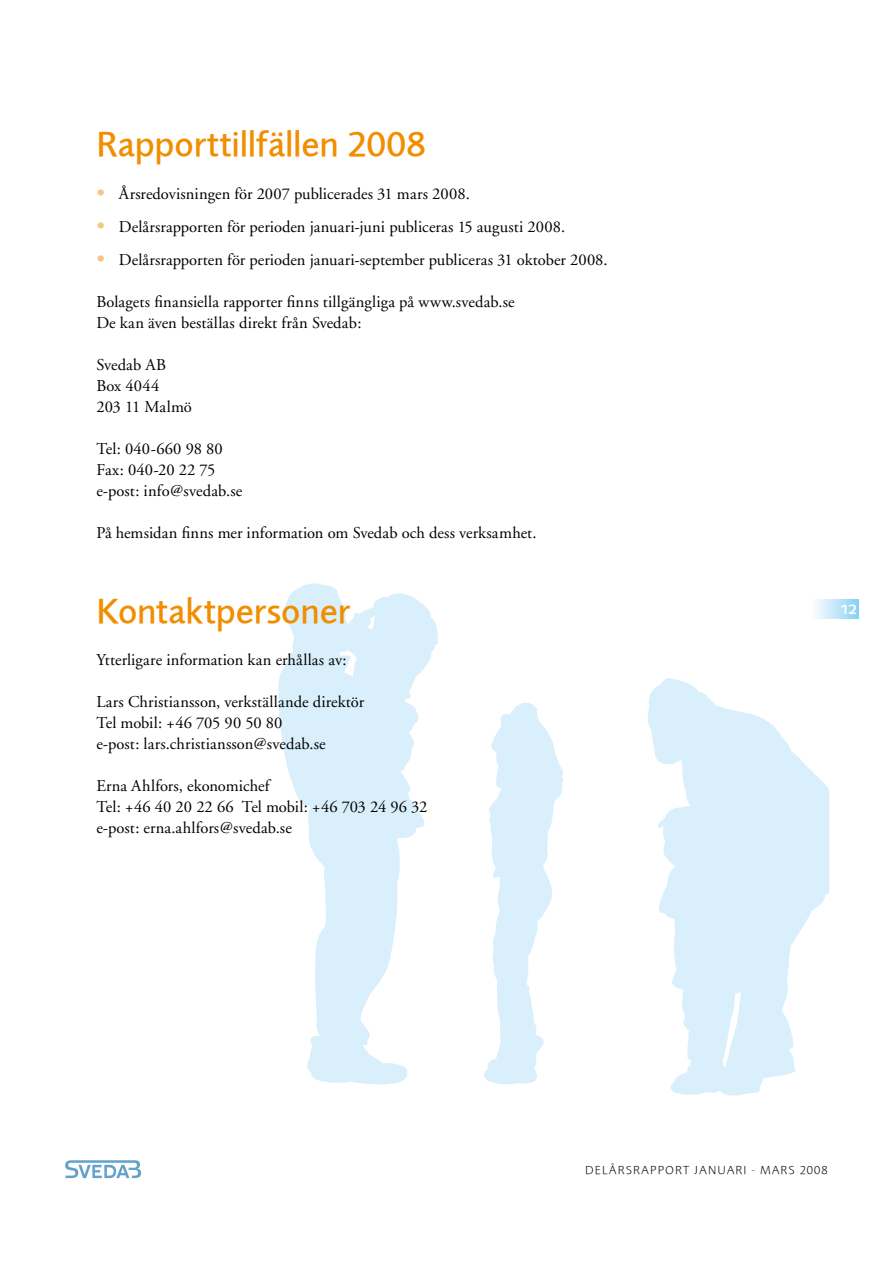
<style>
.page{position:relative;width:893px;height:1263px;background:#fff}
.page>*{position:absolute;margin:0;border:0;box-sizing:border-box;transform-origin:0 0}
.t1{font:500 36px "Foundry Sans";color:#f18e00}
.t2{font:500 18px "Foundry Sans Expert";color:#fff}
.t3{font:16.5px/21px "Adobe Garamond";letter-spacing:.005em;color:#000}
.t4{font:300 12px "Foundry Sans";letter-spacing:.1em;color:#000}
.s1{font-size:22.5px;color:#f8c682}
</style>
<div class="page">
<svg style="left:484px;top:703px;width:80px;height:381px"></svg>
<svg style="left:648px;top:678px;width:181px;height:417px;fill:#d9effb"></svg>
<svg style="left:278px;top:583px;width:160px;height:501px;fill:#d9effb"></svg>
<svg style="left:65px;top:1160px;width:76px;height:18px"></svg>
<div style="left:809px;top:600px;width:50px;height:18px;background:linear-gradient(to right,#fff,#8bd2f5)"></div>
<h1 class="t1" style="left:96px;top:123px;width:331px">rapporttillfällen 2008</h1>
<p class="t3" style="left:96px;top:183px;width:375px"><span class="s1">•</span> Årsredovisningen för 2007 publicerades 31 mars 2008.</p>
<p class="t3" style="left:96px;top:216px;width:470px"><span class="s1">•</span> Delårsrapporten för perioden januari-juni publiceras 15 augusti 2008.</p>
<p class="t3" style="left:96px;top:249px;width:513px"><span class="s1">•</span> Delårsrapporten för perioden januari-september publiceras 31 oktober 2008.</p>
<p class="t3" style="left:96px;top:291px;width:420px">Bolagets finansiella rapporter finns tillgängliga på www.svedab.se<br>De kan även beställas direkt från Svedab:</p>
<p class="t3" style="left:96px;top:354px;width:97px">Svedab AB<br>Box 4044<br>203 11 Malmö</p>
<p class="t3" style="left:96px;top:438px;width:147px">Tel: 040-660 98 80<br>Fax: 040-20 22 75 e-post: info@svedab.se</p>
<p class="t3" style="left:96px;top:522px;width:442px">På hemsidan finns mer information om Svedab och dess verksamhet.</p>
<h1 class="t1" style="left:96px;top:590px;width:255px">Kontaktpersoner</h1>
<p class="t3" style="left:96px;top:649px;width:252px">Ytterligare information kan erhållas av:</p>
<p class="t3" style="left:96px;top:691px;width:269px">Lars Christiansson, verkställande direktör<br>Tel mobil: +46 705 90 50 80<br>e-post: lars.christiansson@svedab.se</p>
<p class="t3" style="left:96px;top:775px;width:332px">Erna Ahlfors, ekonomichef<br>Tel: +46 40 20 22 66 Tel mobil: +46 703 24 96 32 e-post: erna.ahlfors@svedab.se</p>
<p class="t2" style="left:841px;top:597px;width:18px">12</p>
<p class="t4" style="left:585px;top:1162px;width:244px">DELÅRSRAPPORT JANUARI - MARS 2008</p>
</div>
